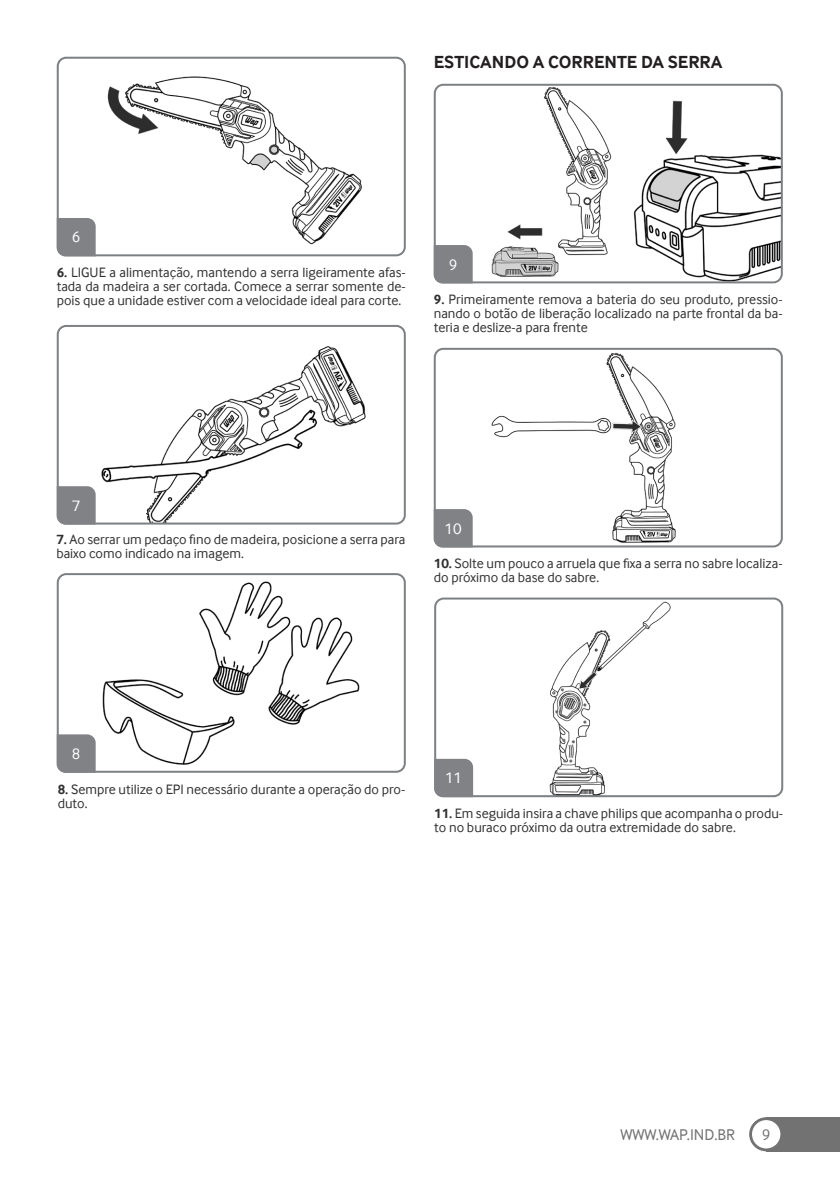
<style>
.page{position:relative;width:840px;height:1191px;background:#fff}
.page>*{position:absolute;margin:0;border:0;box-sizing:border-box;transform-origin:0 0}
.t1{font:700 18px "Inter Face";color:#231f20}
.t2{font:16px "Inter Face";color:#717271}
.t3{font:15.8px "Inter Face";color:#fff}
.t4{font:14px/14px "Inter Face";color:#312f30}
.s1{font-weight:700}
</style>
<div class="page">
<div style="left:765px;top:1117px;width:74px;height:34px;background:#717271"></div>
<svg style="left:748px;top:1117px;width:34px;height:34px"></svg>
<div style="left:751px;top:1120px;width:29px;height:28px;background:#fff;border-radius:50%"></div>
<img style="left:58px;top:58px;width:346px;height:197px">
<div style="left:57px;top:57px;width:348px;height:199px;border:2px solid #7d8082;border-radius:9px"></div>
<img style="left:436px;top:85px;width:345px;height:197px">
<div style="left:433px;top:84px;width:349px;height:199px;border:2px solid #7d8082;border-radius:9px"></div>
<img style="left:472px;top:352px;width:204px;height:192px">
<div style="left:433px;top:348px;width:349px;height:199px;border:2px solid #7d8082;border-radius:9px"></div>
<img style="left:437px;top:598px;width:344px;height:198px">
<div style="left:434px;top:597px;width:348px;height:200px;border:2px solid #7d8082;border-radius:9px"></div>
<svg style="left:57px;top:218px;width:39px;height:38px"></svg>
<svg style="left:433px;top:245px;width:39px;height:38px"></svg>
<svg style="left:433px;top:509px;width:39px;height:38px"></svg>
<svg style="left:434px;top:759px;width:39px;height:38px"></svg>
<img style="left:58px;top:326px;width:346px;height:197px">
<div style="left:57px;top:325px;width:348px;height:199px;border:2px solid #7d8082;border-radius:9px"></div>
<img style="left:58px;top:574px;width:346px;height:197px">
<div style="left:57px;top:573px;width:348px;height:199px;border:2px solid #7d8082;border-radius:9px"></div>
<svg style="left:57px;top:486px;width:39px;height:38px"></svg>
<svg style="left:57px;top:734px;width:39px;height:38px"></svg>
<p class="t1" style="left:433px;top:52px;width:290px">ESTICANDO A CORRENTE DA SERRA</p>
<p class="t3" style="left:72px;top:228px;width:10px">6</p>
<p class="t4" style="left:57px;top:265px;width:350px;text-align:justify"><span class="s1">6.</span> LIGUE a alimentação, mantendo a serra ligeiramente afas&shy;tada da madeira a ser cortada. Comece a serrar somente de&shy;pois que a unidade estiver com a velocidade ideal para corte.</p>
<p class="t3" style="left:448px;top:255px;width:10px">9</p>
<p class="t4" style="left:433px;top:292px;width:350px;text-align:justify"><span class="s1">9.</span> Primeiramente remova a bateria do seu produto, pressio&shy;nando o botão de liberação localizado na parte frontal da ba&shy;teria e deslize-a para frente</p>
<p class="t3" style="left:72px;top:496px;width:10px">7</p>
<p class="t4" style="left:56px;top:532px;width:350px"><span class="s1">7.</span> Ao serrar um pedaço fino de madeira, posicione a serra para baixo como indicado na imagem.</p>
<p class="t3" style="left:444px;top:519px;width:19px">10</p>
<p class="t4" style="left:433px;top:556px;width:350px"><span class="s1">10.</span> Solte um pouco a arruela que fixa a serra no sabre localiza&shy;do próximo da base do sabre.</p>
<p class="t3" style="left:72px;top:744px;width:10px">8</p>
<p class="t4" style="left:58px;top:782px;width:349px"><span class="s1">8.</span> Sempre utilize o EPI necessário durante a operação do pro&shy;duto.</p>
<p class="t3" style="left:445px;top:769px;width:19px">11</p>
<p class="t4" style="left:434px;top:806px;width:350px"><span class="s1">11.</span> Em seguida insira a chave philips que acompanha o produ&shy;to no buraco próximo da outra extremidade do sabre.</p>
<p class="t2" style="left:620px;top:1125px;width:116px">WWW.WAP.IND.BR</p>
<p class="t2" style="left:761px;top:1125px;width:10px">9</p>
</div>
